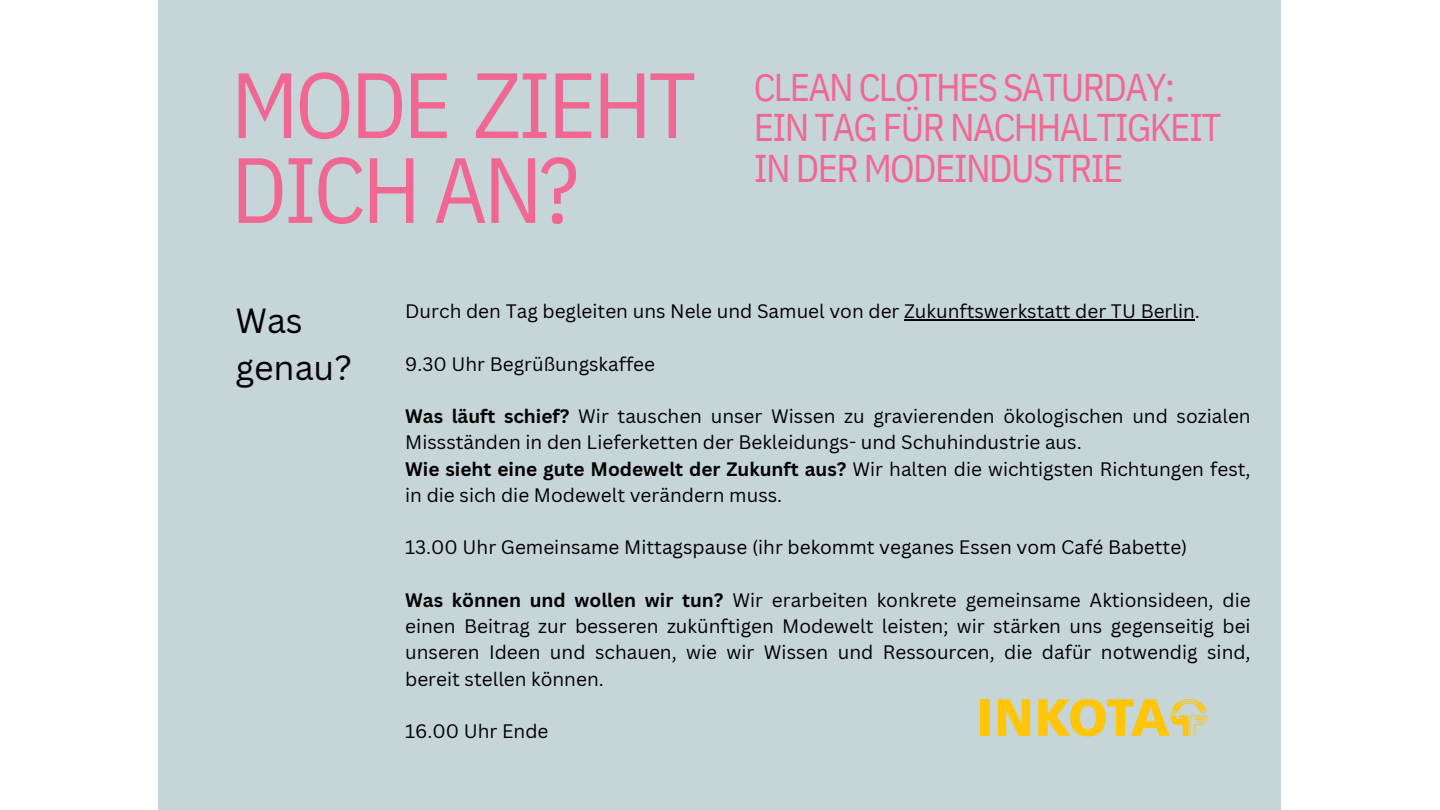
<style>
.page{position:relative;width:1440px;height:810px;background:#fff}
.page>*{position:absolute;margin:0;border:0;box-sizing:border-box;transform-origin:0 0}
.t1{font:92.6px/84.9px "IBM Plex Sans Cond";letter-spacing:-.04em;color:#f16793}
.t2{font:38.6px/40.5px "IBM Plex Sans Cond";letter-spacing:-.04em;color:#f16793}
.t3{font:34px "Canva Sans";color:#000}
.t4{font:19px/26.2px "Canva Sans";color:#000}
.s1{font-weight:700}
</style>
<div class="page">
<div style="left:158px;top:0;width:1123px;height:809px;background:#c5d5d8"></div>
<div style="left:981px;top:699px;width:9px;height:37px;background:#ffc609"></div>
<svg style="left:998px;top:699px;width:32px;height:37px"></svg>
<svg style="left:1038px;top:699px;width:170px;height:37px"></svg>
<hr style="left:904px;top:320px;width:291px;height:1px;background:#000">
<p class="t1" style="left:231px;top:61px;width:467px">MODE ZIEHT<br>DICH AN?</p>
<p class="t2" style="left:754px;top:66px;width:469px">CLEAN CLOTHES SATURDAY:<br>EIN TAG FÜR NACHHALTIGKEIT<br>IN DER MODEINDUSTRIE</p>
<p class="t3" style="left:235px;top:297px;width:69px">Was</p>
<p class="t3" style="left:235px;top:344px;width:118px">genau?</p>
<p class="t4" style="left:405px;top:298px;width:796px">Durch den Tag begleiten uns Nele und Samuel von der Zukunftswerkstatt der TU Berlin.</p>
<p class="t4" style="left:405px;top:350px;width:251px">9.30 Uhr Begrüßungskaffee</p>
<p class="t4" style="left:405px;top:403px;width:847px"><span class="s1">Was läuft schief?</span> Wir tauschen unser Wissen zu gravierenden ökologischen und sozialen<br>Missständen in den Lieferketten der Bekleidungs- und Schuhindustrie aus.</p>
<p class="t4" style="left:405px;top:455px;width:847px"><span class="s1">Wie sieht eine gute Modewelt der Zukunft aus?</span> Wir halten die wichtigsten Richtungen fest, in die sich die Modewelt verändern muss.</p>
<p class="t4" style="left:405px;top:534px;width:784px">13.00 Uhr Gemeinsame Mittagspause (ihr bekommt veganes Essen vom Café Babette)</p>
<p class="t4" style="left:405px;top:586px;width:847px;text-align:justify"><span class="s1">Was können und wollen wir tun?</span> Wir erarbeiten konkrete gemeinsame Aktionsideen, die einen Beitrag zur besseren zukünftigen Modewelt leisten; wir stärken uns gegenseitig bei unseren Ideen und schauen, wie wir Wissen und Ressourcen, die dafür notwendig sind, bereit stellen können.</p>
<p class="t4" style="left:405px;top:718px;width:145px">16.00 Uhr Ende</p>
</div>
